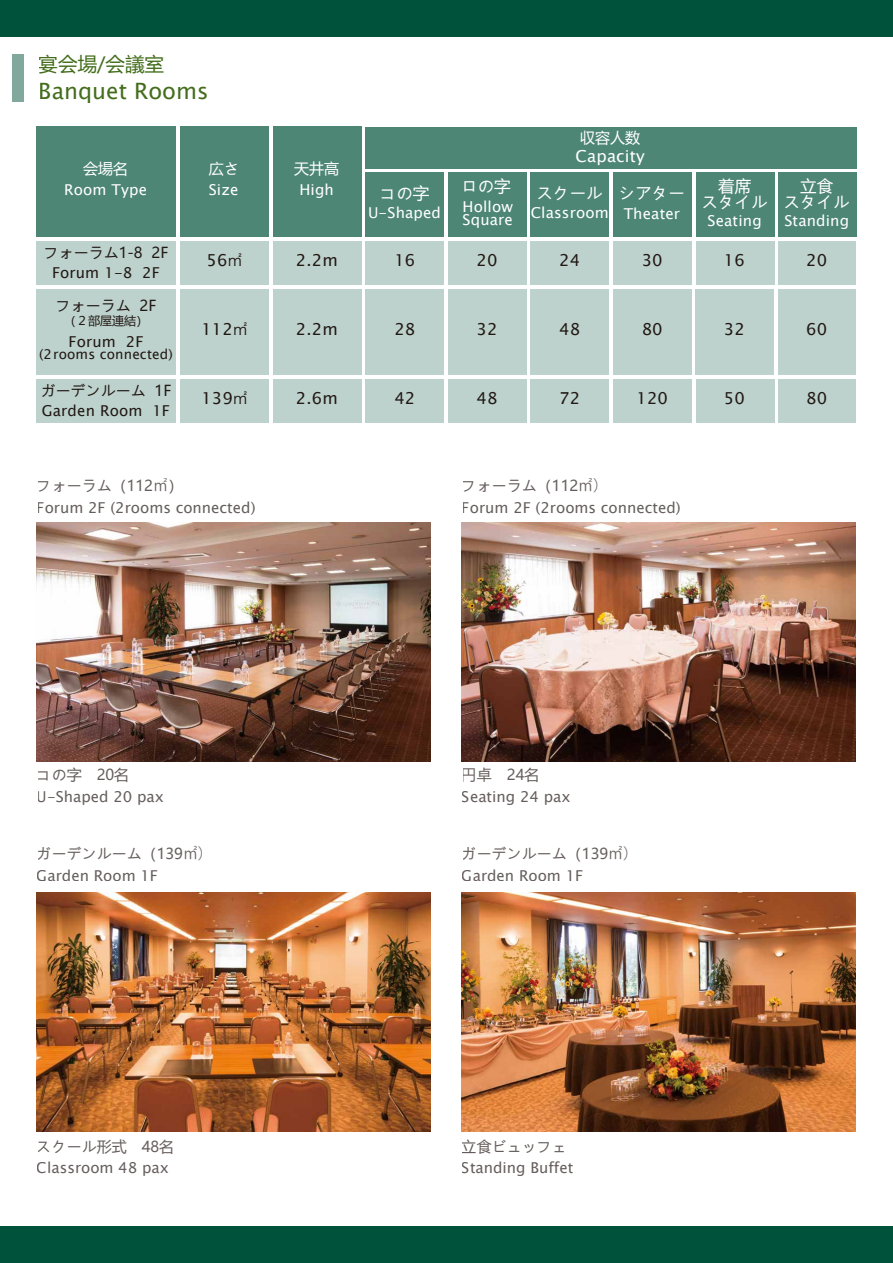
<style>
.page{position:relative;width:893px;height:1263px;background:#fff}
.page>*{position:absolute;margin:0;border:0;box-sizing:border-box;transform-origin:0 0}
.t1{font:22.5px "Lucida Sans Unicode";color:#2e5d02}
.t2{font:19.5px "Microsoft Ya Hei";color:#2e5d02}
.t3{font:16.5px "Lucida Sans Unicode";letter-spacing:.01em;color:#221815}
.t4{font:16.5px/16.5px "Microsoft Ya Hei";color:#fff;text-align:center}
.t5{font:16.5px "Lucida Sans Unicode";letter-spacing:.01em;color:#fff}
.t6{font:15px "Lucida Sans Unicode";color:#231815}
.t7{font:15px "Microsoft Ya Hei";color:#231815}
.t8{font:15px/13.5px "Lucida Sans Unicode";letter-spacing:.01em;color:#fff}
.t9{font:15px "Lucida Sans Unicode";letter-spacing:.01em;color:#221815}
.t10{font:15px "Microsoft Ya Hei";color:#221815}
.t11{font:15px "Microsoft Ya Hei";color:#fff}
.t12{font:13.5px "Lucida Sans Unicode";letter-spacing:.01em;color:#221815}
.t13{font:12px "Microsoft Ya Hei";color:#221815}
.s1{font-family:"Koz Go Pr 6 N"}
.s2{font-family:"Hira Kaku Pro W3";font-size:15px}
</style>
<div class="page">
<div style="left:0;top:1227px;width:893px;height:36px;background:#00523a"></div>
<div style="left:0;top:0;width:893px;height:36px;background:#00523a"></div>
<div style="left:37px;top:127px;width:139px;height:110px;background:#4d8675"></div>
<div style="left:180px;top:127px;width:89px;height:110px;background:#4d8675"></div>
<div style="left:273px;top:127px;width:88px;height:110px;background:#4d8675"></div>
<div style="left:366px;top:173px;width:78px;height:64px;background:#4d8675"></div>
<div style="left:448px;top:173px;width:79px;height:64px;background:#4d8675"></div>
<div style="left:530px;top:173px;width:79px;height:64px;background:#4d8675"></div>
<div style="left:613px;top:173px;width:79px;height:64px;background:#4d8675"></div>
<div style="left:696px;top:173px;width:78px;height:64px;background:#4d8675"></div>
<div style="left:778px;top:173px;width:78px;height:64px;background:#4d8675"></div>
<div style="left:37px;top:379px;width:139px;height:44px;background:#bdd2cc"></div>
<div style="left:180px;top:379px;width:89px;height:44px;background:#bdd2cc"></div>
<div style="left:273px;top:379px;width:88px;height:44px;background:#bdd2cc"></div>
<div style="left:366px;top:379px;width:78px;height:44px;background:#bdd2cc"></div>
<div style="left:448px;top:379px;width:79px;height:44px;background:#bdd2cc"></div>
<div style="left:530px;top:379px;width:79px;height:44px;background:#bdd2cc"></div>
<div style="left:613px;top:379px;width:79px;height:44px;background:#bdd2cc"></div>
<div style="left:696px;top:379px;width:78px;height:44px;background:#bdd2cc"></div>
<div style="left:778px;top:379px;width:78px;height:44px;background:#bdd2cc"></div>
<div style="left:37px;top:241px;width:139px;height:44px;background:#bdd2cc"></div>
<div style="left:180px;top:241px;width:89px;height:44px;background:#bdd2cc"></div>
<div style="left:273px;top:241px;width:88px;height:44px;background:#bdd2cc"></div>
<div style="left:366px;top:241px;width:78px;height:44px;background:#bdd2cc"></div>
<div style="left:448px;top:241px;width:79px;height:44px;background:#bdd2cc"></div>
<div style="left:530px;top:241px;width:79px;height:44px;background:#bdd2cc"></div>
<div style="left:613px;top:241px;width:79px;height:44px;background:#bdd2cc"></div>
<div style="left:696px;top:241px;width:78px;height:44px;background:#bdd2cc"></div>
<div style="left:778px;top:241px;width:78px;height:44px;background:#bdd2cc"></div>
<div style="left:37px;top:289px;width:139px;height:85px;background:#bdd2cc"></div>
<div style="left:180px;top:289px;width:89px;height:85px;background:#bdd2cc"></div>
<div style="left:273px;top:289px;width:88px;height:85px;background:#bdd2cc"></div>
<div style="left:366px;top:289px;width:78px;height:85px;background:#bdd2cc"></div>
<div style="left:448px;top:289px;width:79px;height:85px;background:#bdd2cc"></div>
<div style="left:530px;top:289px;width:79px;height:85px;background:#bdd2cc"></div>
<div style="left:613px;top:289px;width:79px;height:85px;background:#bdd2cc"></div>
<div style="left:696px;top:289px;width:78px;height:85px;background:#bdd2cc"></div>
<div style="left:778px;top:289px;width:78px;height:85px;background:#bdd2cc"></div>
<div style="left:13px;top:54px;width:11px;height:48px;background:#80a89c"></div>
<div style="left:365px;top:127px;width:491px;height:41px;background:#4d8675"></div>
<img style="left:37px;top:892px;width:393px;height:240px">
<img style="left:462px;top:892px;width:394px;height:240px">
<img style="left:37px;top:522px;width:393px;height:240px">
<img style="left:462px;top:522px;width:394px;height:240px">
<h2 class="t2" style="left:39px;top:51px;width:127px">宴会場/会議室</h2>
<h1 class="t1" style="left:39px;top:73px;width:171px">Banquet Rooms</h1>
<p class="t11" style="left:580px;top:127px;width:61px">収容人数</p>
<p class="t11" style="left:83px;top:159px;width:46px">会場名</p>
<p class="t8" style="left:64px;top:183px;width:84px">Room Type</p>
<p class="t11" style="left:209px;top:159px;width:31px">広さ</p>
<p class="t8" style="left:209px;top:183px;width:31px">Size</p>
<p class="t11" style="left:294px;top:159px;width:46px">天井高</p>
<p class="t8" style="left:299px;top:183px;width:36px">High</p>
<p class="t4" style="left:380px;top:184px;width:51px">コの字</p>
<p class="t8" style="left:368px;top:206px;width:75px">U-Shaped</p>
<p class="t4" style="left:461px;top:177px;width:51px">ロの字</p>
<p class="t8" style="left:463px;top:199px;width:52px">Hollow<br>Square</p>
<p class="t5" style="left:576px;top:143px;width:71px">Capacity</p>
<p class="t4" style="left:537px;top:184px;width:67px">スクール</p>
<p class="t8" style="left:531px;top:206px;width:80px">Classroom</p>
<p class="t4" style="left:619px;top:184px;width:67px">シアター</p>
<p class="t8" style="left:624px;top:206px;width:58px">Theater</p>
<p class="t4" style="left:702px;top:177px;width:67px">着席<br>スタイル</p>
<p class="t8" style="left:707px;top:214px;width:56px">Seating</p>
<p class="t4" style="left:784px;top:177px;width:67px">立食<br>スタイル</p>
<p class="t8" style="left:784px;top:214px;width:66px">Standing</p>
<p class="t10" style="left:44px;top:242px;width:126px">フォーラム1-8 2F</p>
<p class="t9" style="left:52px;top:261px;width:109px">Forum 1-8 2F</p>
<p class="t10" style="left:56px;top:296px;width:102px">フォーラム 2F</p>
<p class="t13" style="left:64px;top:312px;width:85px">（２部屋連結）</p>
<p class="t9" style="left:69px;top:330px;width:76px">Forum 2F</p>
<p class="t12" style="left:39px;top:343px;width:135px">(2rooms connected)</p>
<p class="t10" style="left:41px;top:381px;width:132px">ガーデンルーム 1F</p>
<p class="t9" style="left:42px;top:398px;width:130px">Garden Room 1F</p>
<p class="t7" style="left:37px;top:476px;width:148px">フォーラム（112<span class="s1">㎡</span>）</p>
<p class="t3" style="left:207px;top:247px;width:37px">56<span class="s2">㎡</span></p>
<p class="t3" style="left:296px;top:247px;width:43px">2.2m</p>
<p class="t3" style="left:394px;top:247px;width:23px">16</p>
<p class="t3" style="left:477px;top:247px;width:23px">20</p>
<p class="t3" style="left:559px;top:247px;width:23px">24</p>
<p class="t3" style="left:642px;top:247px;width:23px">30</p>
<p class="t3" style="left:724px;top:247px;width:23px">16</p>
<p class="t3" style="left:806px;top:247px;width:23px">20</p>
<p class="t3" style="left:201px;top:316px;width:48px">112<span class="s2">㎡</span></p>
<p class="t3" style="left:296px;top:316px;width:43px">2.2m</p>
<p class="t3" style="left:394px;top:316px;width:23px">28</p>
<p class="t3" style="left:477px;top:316px;width:23px">32</p>
<p class="t3" style="left:559px;top:316px;width:23px">48</p>
<p class="t3" style="left:642px;top:316px;width:23px">80</p>
<p class="t3" style="left:724px;top:316px;width:23px">32</p>
<p class="t3" style="left:806px;top:316px;width:23px">60</p>
<p class="t3" style="left:201px;top:386px;width:48px">139<span class="s2">㎡</span></p>
<p class="t3" style="left:296px;top:386px;width:43px">2.6m</p>
<p class="t3" style="left:394px;top:386px;width:23px">42</p>
<p class="t3" style="left:477px;top:386px;width:23px">48</p>
<p class="t3" style="left:559px;top:386px;width:23px">72</p>
<p class="t3" style="left:636px;top:386px;width:33px">120</p>
<p class="t3" style="left:724px;top:386px;width:23px">50</p>
<p class="t3" style="left:806px;top:386px;width:23px">80</p>
<p class="t7" style="left:462px;top:476px;width:148px">フォーラム（112<span class="s1">㎡）</span></p>
<p class="t6" style="left:37px;top:495px;width:220px">Forum 2F (2rooms connected)</p>
<p class="t6" style="left:462px;top:495px;width:220px">Forum 2F (2rooms connected)</p>
<p class="t7" style="left:37px;top:765px;width:94px">コの字　20名</p>
<p class="t7" style="left:462px;top:765px;width:79px">円卓　24名</p>
<p class="t6" style="left:37px;top:784px;width:129px">U-Shaped 20 pax</p>
<p class="t6" style="left:462px;top:784px;width:110px">Seating 24 pax</p>
<p class="t7" style="left:37px;top:844px;width:178px">ガーデンルーム（139<span class="s1">㎡）</span></p>
<p class="t7" style="left:462px;top:844px;width:178px">ガーデンルーム（139<span class="s1">㎡）</span></p>
<p class="t6" style="left:37px;top:863px;width:123px">Garden Room 1F</p>
<p class="t6" style="left:462px;top:863px;width:123px">Garden Room 1F</p>
<p class="t7" style="left:37px;top:1136px;width:139px">スクール形式　48名</p>
<p class="t7" style="left:462px;top:1136px;width:106px">立食ビュッフェ</p>
<p class="t6" style="left:37px;top:1156px;width:134px">Classroom 48 pax</p>
<p class="t6" style="left:462px;top:1156px;width:113px">Standing Buffet</p>
</div>
